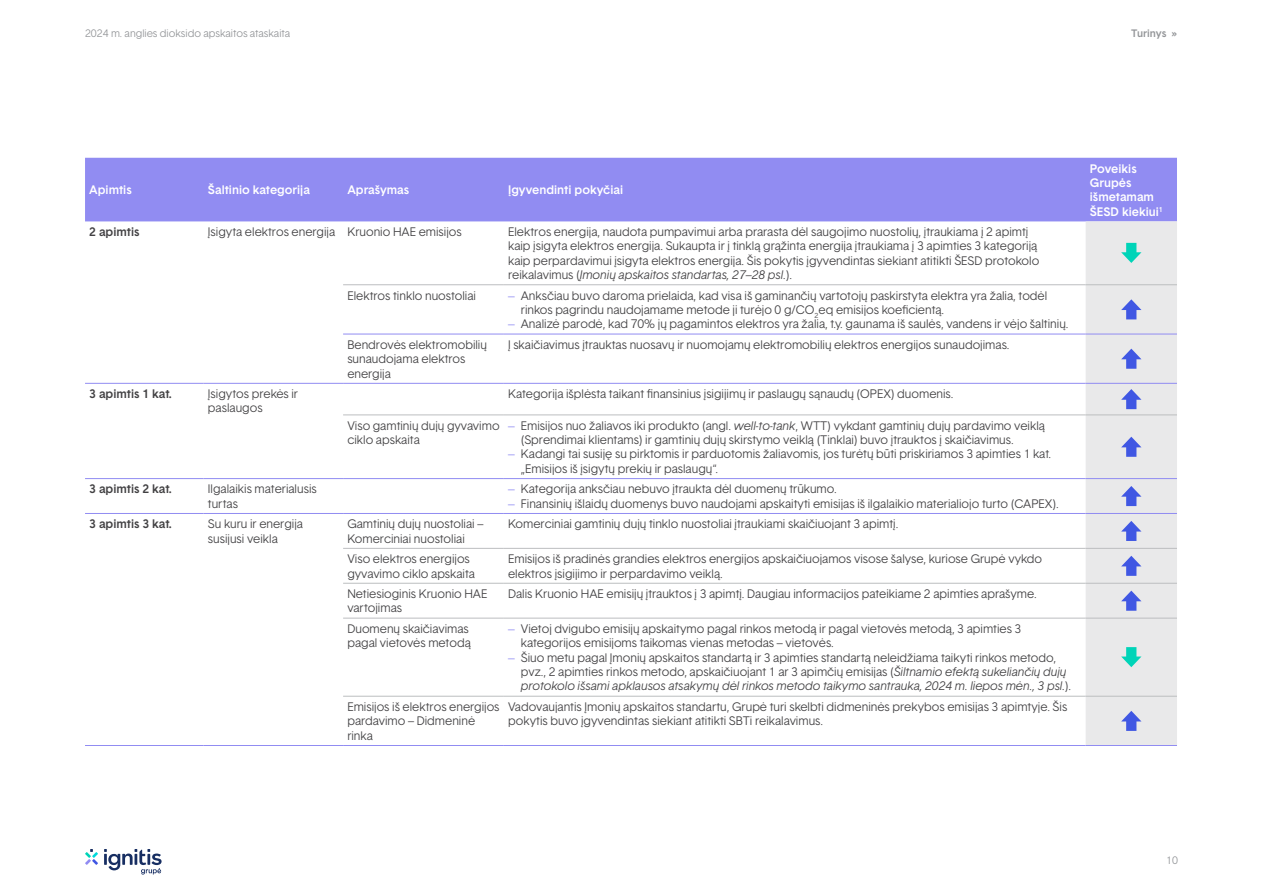
<style>
.page{position:relative;width:1263px;height:893px;background:#fff}
.page>*{position:absolute;margin:0;border:0;box-sizing:border-box;transform-origin:0 0}
.t1{font:300 12px/14.4px "Basetica";color:#414042}
.t2{font:500 12px/14.4px "Basetica";color:#fff}
.t3{font:500 12px "Basetica";color:#414042}
.t4{font:300 10.5px "Basetica";color:#939598}
.t5{font:500 10.5px "Basetica";letter-spacing:-.005em;color:#939598}
.s1{font-style:italic}
.s2{font-family:"Arial";font-weight:400;color:#9c98f4}
</style>
<div class="page">
<div style="left:85px;top:158px;width:1092px;height:63px;background:#918cf2"></div>
<div style="left:1086px;top:221px;width:91px;height:524px;background:#e9e9ea"></div>
<hr style="left:343px;top:414px;width:161px;height:1px;background:#bcbec0">
<hr style="left:504px;top:414px;width:582px;height:1px;background:#bcbec0">
<hr style="left:1086px;top:414px;width:91px;height:1px;background:#bcbec0">
<hr style="left:343px;top:548px;width:161px;height:1px;background:#bcbec0">
<hr style="left:504px;top:548px;width:582px;height:1px;background:#bcbec0">
<hr style="left:1086px;top:548px;width:91px;height:1px;background:#bcbec0">
<hr style="left:343px;top:583px;width:161px;height:1px;background:#bcbec0">
<hr style="left:504px;top:583px;width:582px;height:1px;background:#bcbec0">
<hr style="left:1086px;top:583px;width:91px;height:1px;background:#bcbec0">
<hr style="left:343px;top:618px;width:161px;height:1px;background:#bcbec0">
<hr style="left:504px;top:618px;width:582px;height:1px;background:#bcbec0">
<hr style="left:1086px;top:618px;width:91px;height:1px;background:#bcbec0">
<hr style="left:343px;top:696px;width:161px;height:1px;background:#bcbec0">
<hr style="left:504px;top:696px;width:582px;height:1px;background:#bcbec0">
<hr style="left:1086px;top:696px;width:91px;height:1px;background:#bcbec0">
<hr style="left:343px;top:284px;width:161px;height:1px;background:#bcbec0">
<hr style="left:504px;top:284px;width:582px;height:1px;background:#bcbec0">
<hr style="left:1086px;top:284px;width:91px;height:1px;background:#bcbec0">
<hr style="left:343px;top:334px;width:161px;height:1px;background:#918cf2">
<hr style="left:504px;top:334px;width:582px;height:1px;background:#918cf2">
<hr style="left:1086px;top:334px;width:91px;height:1px;background:#918cf2">
<hr style="left:85px;top:383px;width:119px;height:1px;background:#918cf2">
<hr style="left:204px;top:383px;width:139px;height:1px;background:#918cf2">
<hr style="left:343px;top:383px;width:161px;height:1px;background:#918cf2">
<hr style="left:504px;top:383px;width:582px;height:1px;background:#918cf2">
<hr style="left:1086px;top:383px;width:91px;height:1px;background:#918cf2">
<hr style="left:85px;top:478px;width:119px;height:1px;background:#918cf2">
<hr style="left:204px;top:478px;width:139px;height:1px;background:#918cf2">
<hr style="left:343px;top:478px;width:161px;height:1px;background:#918cf2">
<hr style="left:504px;top:478px;width:582px;height:1px;background:#918cf2">
<hr style="left:1086px;top:478px;width:91px;height:1px;background:#918cf2">
<hr style="left:85px;top:513px;width:119px;height:1px;background:#918cf2">
<hr style="left:204px;top:513px;width:139px;height:1px;background:#918cf2">
<hr style="left:343px;top:513px;width:161px;height:1px;background:#918cf2">
<hr style="left:504px;top:513px;width:582px;height:1px;background:#918cf2">
<hr style="left:1086px;top:513px;width:91px;height:1px;background:#918cf2">
<hr style="left:85px;top:745px;width:119px;height:1px;background:#918cf2">
<hr style="left:204px;top:745px;width:139px;height:1px;background:#918cf2">
<hr style="left:343px;top:745px;width:161px;height:1px;background:#918cf2">
<hr style="left:504px;top:745px;width:582px;height:1px;background:#918cf2">
<hr style="left:1086px;top:745px;width:91px;height:1px;background:#918cf2">
<svg style="left:1121px;top:243px;width:20px;height:20px"></svg>
<svg style="left:1121px;top:299px;width:20px;height:20px"></svg>
<svg style="left:1121px;top:349px;width:20px;height:20px"></svg>
<svg style="left:1121px;top:389px;width:20px;height:20px"></svg>
<svg style="left:1121px;top:437px;width:20px;height:20px"></svg>
<svg style="left:1121px;top:486px;width:20px;height:20px"></svg>
<svg style="left:1121px;top:521px;width:20px;height:20px"></svg>
<svg style="left:1121px;top:556px;width:20px;height:20px"></svg>
<svg style="left:1121px;top:591px;width:20px;height:20px"></svg>
<svg style="left:1121px;top:647px;width:20px;height:20px"></svg>
<svg style="left:1121px;top:711px;width:20px;height:20px"></svg>
<svg style="left:85px;top:849px;width:13px;height:16px"></svg>
<svg style="left:104px;top:849px;width:58px;height:25px"></svg>
<p class="t4" style="left:85px;top:26px;width:207px">2024 m. anglies dioksido apskaitos ataskaita</p>
<p class="t5" style="left:1131px;top:26px;width:47px">Turinys »</p>
<p class="t2" style="left:89px;top:183px;width:44px">Apimtis</p>
<p class="t2" style="left:208px;top:183px;width:103px">Šaltinio kategorija</p>
<p class="t2" style="left:347px;top:183px;width:63px">Aprašymas</p>
<p class="t2" style="left:508px;top:183px;width:116px">Įgyvendinti pokyčiai</p>
<p class="t3" style="left:89px;top:224px;width:52px">2 apimtis</p>
<p class="t1" style="left:208px;top:224px;width:129px">Įsigyta elektros energija</p>
<p class="t1" style="left:347px;top:224px;width:116px">Kruonio HAE emisijos</p>
<p class="t1" style="left:508px;top:224px;width:533px">Elektros energija, naudota pumpavimui arba prarasta dėl saugojimo nuostolių, įtraukiama į 2 apimtį kaip įsigyta elektros energija. Sukaupta ir į tinklą grąžinta energija įtraukiama į 3 apimties 3 kategoriją kaip perpardavimui įsigyta elektros energija. Šis pokytis įgyvendintas siekiant atitikti ŠESD protokolo reikalavimus (<span class="s1">Įmonių apskaitos standartas, 27–28 psl.</span>).</p>
<p class="t1" style="left:347px;top:288px;width:130px">Elektros tinklo nuostoliai</p>
<p class="t1" style="left:521px;top:288px;width:528px;text-indent:-13px"><span class="s2">–</span> Anksčiau buvo daroma prielaida, kad visa iš gaminančių vartotojų paskirstyta elektra yra žalia, todėl rinkos pagrindu naudojamame metode ji turėjo 0 g/CO<sub>2</sub>eq emisijos koeficientą.</p>
<p class="t1" style="left:508px;top:317px;width:562px"><span class="s2">–</span> Analizė parodė, kad 70% jų pagamintos elektros yra žalia, t.y. gaunama iš saulės, vandens ir vėjo šaltinių.</p>
<p class="t1" style="left:347px;top:337px;width:141px">Bendrovės elektromobilių sunaudojama elektros energija</p>
<p class="t1" style="left:508px;top:337px;width:503px">Į skaičiavimus įtrauktas nuosavų ir nuomojamų elektromobilių elektros energijos sunaudojimas.</p>
<p class="t3" style="left:89px;top:386px;width:84px">3 apimtis 1 kat.</p>
<p class="t1" style="left:208px;top:387px;width:92px">Įsigytos prekės ir paslaugos</p>
<p class="t1" style="left:508px;top:387px;width:447px">Kategorija išplėsta taikant finansinius įsigijimų ir paslaugų sąnaudų (OPEX) duomenis.</p>
<p class="t1" style="left:347px;top:418px;width:154px">Viso gamtinių dujų gyvavimo ciklo apskaita</p>
<p class="t1" style="left:521px;top:418px;width:526px;text-indent:-13px"><span class="s2">–</span> Emisijos nuo žaliavos iki produkto (angl. <span class="s1">well-to-tank</span>, WTT) vykdant gamtinių dujų pardavimo veiklą (Sprendimai klientams) ir gamtinių dujų skirstymo veiklą (Tinklai) buvo įtrauktos į skaičiavimus.</p>
<p class="t1" style="left:521px;top:447px;width:532px;text-indent:-13px"><span class="s2">–</span> Kadangi tai susiję su pirktomis ir parduotomis žaliavomis, jos turėtų būti priskiriamos 3 apimties 1 kat. „Emisijos iš įsigytų prekių ir paslaugų“.</p>
<p class="t3" style="left:89px;top:481px;width:84px">3 apimtis 2 kat.</p>
<p class="t1" style="left:208px;top:482px;width:110px">Ilgalaikis materialusis turtas</p>
<p class="t1" style="left:508px;top:482px;width:330px"><span class="s2">–</span> Kategorija anksčiau nebuvo įtraukta dėl duomenų trūkumo.</p>
<p class="t1" style="left:508px;top:496px;width:552px"><span class="s2">–</span> Finansinių išlaidų duomenys buvo naudojami apskaityti emisijas iš ilgalaikio materialiojo turto (CAPEX).</p>
<p class="t3" style="left:89px;top:516px;width:84px">3 apimtis 3 kat.</p>
<p class="t1" style="left:208px;top:517px;width:97px">Su kuru ir energija susijusi veikla</p>
<p class="t1" style="left:347px;top:517px;width:138px">Gamtinių dujų nuostoliai –<br>Komerciniai nuostoliai</p>
<p class="t1" style="left:508px;top:517px;width:392px">Komerciniai gamtinių dujų tinklo nuostoliai įtraukiami skaičiuojant 3 apimtį.</p>
<p class="t1" style="left:347px;top:552px;width:129px">Viso elektros energijos gyvavimo ciklo apskaita</p>
<p class="t1" style="left:508px;top:552px;width:535px">Emisijos iš pradinės grandies elektros energijos apskaičiuojamos visose šalyse, kuriose Grupė vykdo elektros įsigijimo ir perpardavimo veiklą.</p>
<p class="t1" style="left:347px;top:586px;width:142px">Netiesioginis Kruonio HAE vartojimas</p>
<p class="t1" style="left:508px;top:586px;width:530px">Dalis Kruonio HAE emisijų įtrauktos į 3 apimtį. Daugiau informacijos pateikiame 2 apimties aprašyme.</p>
<p class="t1" style="left:347px;top:621px;width:125px">Duomenų skaičiavimas pagal vietovės metodą</p>
<p class="t1" style="left:521px;top:621px;width:502px;text-indent:-13px"><span class="s2">–</span> Vietoj dvigubo emisijų apskaitymo pagal rinkos metodą ir pagal vietovės metodą, 3 apimties 3 kategorijos emisijoms taikomas vienas metodas – vietovės.</p>
<p class="t1" style="left:521px;top:650px;width:552px;text-indent:-13px"><span class="s2">–</span> Šiuo metu pagal Įmonių apskaitos standartą ir 3 apimties standartą neleidžiama taikyti rinkos metodo, pvz., 2 apimties rinkos metodo, apskaičiuojant 1 ar 3 apimčių emisijas (<span class="s1">Šiltnamio efektą sukeliančių dujų protokolo išsami apklausos atsakymų dėl rinkos metodo taikymo santrauka, 2024 m. liepos mėn., 3 psl.</span>).</p>
<p class="t1" style="left:347px;top:699px;width:154px">Emisijos iš elektros energijos pardavimo – Didmeninė rinka</p>
<p class="t1" style="left:508px;top:699px;width:561px">Vadovaujantis Įmonių apskaitos standartu, Grupė turi skelbti didmeninės prekybos emisijas 3 apimtyje. Šis pokytis buvo įgyvendintas siekiant atitikti SBTi reikalavimus.</p>
<p class="t2" style="left:1090px;top:161px;width:74px">Poveikis<br>Grupės išmetamam<br>ŠESD kiekiui<sup>1</sup></p>
<p class="t4" style="left:1166px;top:853px;width:13px">10</p>
</div>
